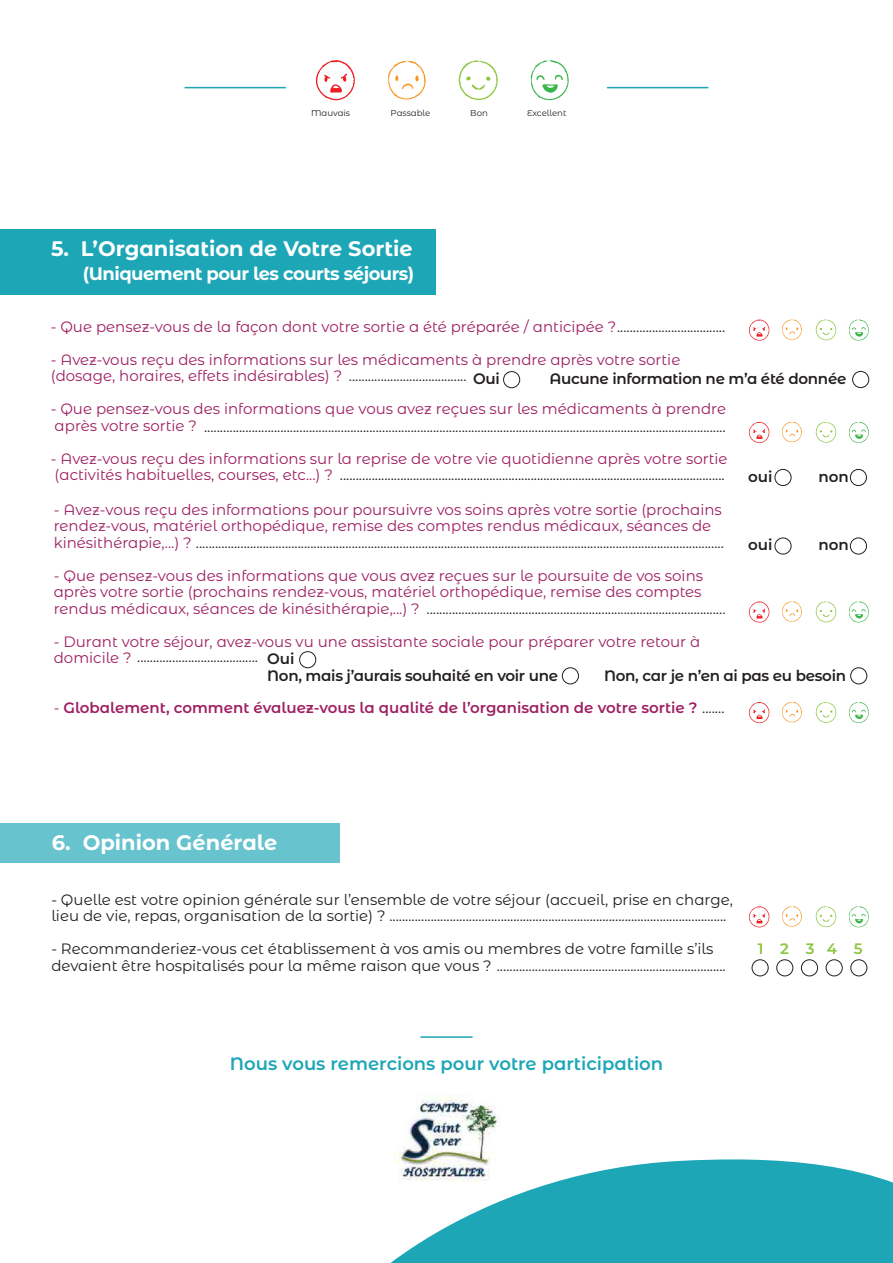
<style>
.page{position:relative;width:893px;height:1263px;background:#fff}
.page>*{position:absolute;margin:0;border:0;box-sizing:border-box;transform-origin:0 0}
.t1{font:700 21px "Montserrat Alternates";color:#fff}
.t2{font:600 18px "Montserrat Alternates";color:#1ca6b6}
.t3{font:700 18px "Montserrat Alternates";letter-spacing:-.03em;color:#fff}
.t4{font:600 15.15px "Montserrat Alternates";letter-spacing:-.02em;color:#231f20}
.t5{font:600 15.15px "Montserrat Alternates";color:#8bc63e}
.t6{font:15px/16.5px "Montserrat Alternates";color:#9e1f62}
.t7{font:15px/16.5px "Montserrat Alternates";color:#231f20}
.t8{font:15px "Montserrat Alternates";color:#23171b}
.t9{font:600 15px "Montserrat Alternates";color:#9e1f62}
.t10{font:8.55px "Montserrat Alternates";color:#231f20}
.s1{color:#231f20}
.s2{font-weight:600;font-size:15.15px;color:#231f20}
.s3{font-weight:400}
.s4{font-weight:400;color:#231f20}
</style>
<div class="page">
<img style="left:393px;top:1097px;width:107px;height:59px">
<div style="left:0;top:823px;width:340px;height:40px;background:#67c3ce"></div>
<svg style="left:390px;top:1156px;width:503px;height:107px;fill:#1ca6b6"></svg>
<hr style="left:420px;top:1036px;width:53px;height:2px;background:#1ca6b6">
<div style="left:562px;top:668px;width:17px;height:16px;border:1px solid #231f20;border-radius:50%"></div>
<div style="left:299px;top:651px;width:17px;height:17px;border:1px solid #231f20;border-radius:50%"></div>
<div style="left:850px;top:668px;width:17px;height:16px;border:1px solid #231f20;border-radius:50%"></div>
<div style="left:752px;top:959px;width:16px;height:17px;border:1px solid #231f20;border-radius:50%"></div>
<div style="left:776px;top:959px;width:17px;height:17px;border:1px solid #231f20;border-radius:50%"></div>
<div style="left:801px;top:959px;width:17px;height:17px;border:1px solid #231f20;border-radius:50%"></div>
<div style="left:826px;top:959px;width:16px;height:17px;border:1px solid #231f20;border-radius:50%"></div>
<div style="left:851px;top:959px;width:16px;height:17px;border:1px solid #231f20;border-radius:50%"></div>
<svg style="left:459px;top:60px;width:39px;height:40px"></svg>
<svg style="left:388px;top:61px;width:38px;height:39px"></svg>
<svg style="left:316px;top:60px;width:39px;height:41px"></svg>
<svg style="left:530px;top:60px;width:39px;height:41px"></svg>
<hr style="left:185px;top:87px;width:101px;height:1px;background:#1ca6b6">
<hr style="left:607px;top:87px;width:101px;height:1px;background:#1ca6b6">
<div style="left:852px;top:371px;width:17px;height:17px;border:1px solid #231f20;border-radius:50%"></div>
<div style="left:503px;top:371px;width:17px;height:17px;border:1px solid #231f20;border-radius:50%"></div>
<div style="left:0;top:229px;width:435px;height:66px;background:#1ca6b6"></div>
<svg style="left:816px;top:319px;width:20px;height:21px"></svg>
<svg style="left:782px;top:320px;width:20px;height:20px"></svg>
<svg style="left:749px;top:320px;width:21px;height:21px"></svg>
<svg style="left:849px;top:319px;width:20px;height:22px"></svg>
<svg style="left:816px;top:422px;width:20px;height:21px"></svg>
<svg style="left:782px;top:422px;width:20px;height:20px"></svg>
<svg style="left:749px;top:422px;width:21px;height:21px"></svg>
<svg style="left:849px;top:422px;width:20px;height:21px"></svg>
<svg style="left:816px;top:601px;width:20px;height:21px"></svg>
<svg style="left:782px;top:601px;width:20px;height:21px"></svg>
<svg style="left:749px;top:601px;width:21px;height:22px"></svg>
<svg style="left:849px;top:601px;width:20px;height:22px"></svg>
<svg style="left:816px;top:702px;width:20px;height:21px"></svg>
<svg style="left:782px;top:702px;width:20px;height:21px"></svg>
<svg style="left:749px;top:702px;width:21px;height:21px"></svg>
<svg style="left:849px;top:702px;width:20px;height:21px"></svg>
<svg style="left:816px;top:906px;width:20px;height:21px"></svg>
<svg style="left:782px;top:906px;width:20px;height:21px"></svg>
<svg style="left:749px;top:906px;width:21px;height:21px"></svg>
<svg style="left:849px;top:906px;width:20px;height:22px"></svg>
<div style="left:850px;top:469px;width:17px;height:17px;border:1px solid #231f20;border-radius:50%"></div>
<div style="left:775px;top:469px;width:16px;height:17px;border:1px solid #231f20;border-radius:50%"></div>
<div style="left:850px;top:538px;width:17px;height:16px;border:1px solid #231f20;border-radius:50%"></div>
<div style="left:775px;top:538px;width:16px;height:16px;border:1px solid #231f20;border-radius:50%"></div>
<p class="t10" style="left:311px;top:108px;width:41px">Mauvais</p>
<p class="t10" style="left:391px;top:108px;width:41px">Passable</p>
<p class="t10" style="left:470px;top:108px;width:19px">Bon</p>
<p class="t10" style="left:527px;top:108px;width:41px">Excellent</p>
<h1 class="t1" style="left:51px;top:234px;width:363px">5. L’Organisation de Votre Sortie</h1>
<p class="t3" style="left:83px;top:261px;width:333px">(Uniquement pour les courts séjours)</p>
<p class="t6" style="left:51px;top:317px;width:676px">- Que pensez-vous de la façon dont votre sortie a été préparée / anticipée ?<span class="s1">..................................</span></p>
<p class="t6" style="left:51px;top:350px;width:631px">- Avez-vous reçu des informations sur les médicaments à prendre après votre sortie (dosage, horaires, effets indésirables) ? <span class="s1">.....................................</span></p>
<p class="t6" style="left:51px;top:400px;width:677px">- Que pensez-vous des informations que vous avez reçues sur les médicaments à prendre après votre sortie ?</p>
<p class="t6" style="left:51px;top:449px;width:678px">- Avez-vous reçu des informations sur la reprise de votre vie quotidienne après votre sortie (activités habituelles, courses, etc...) ?</p>
<p class="t4" style="left:473px;top:368px;width:28px">Oui</p>
<p class="t4" style="left:549px;top:368px;width:298px">Aucune information ne m’a été donnée</p>
<p class="t7" style="left:204px;top:418px;width:523px">....................................................................................................................................................................</p>
<p class="t4" style="left:748px;top:466px;width:26px">oui</p>
<p class="t4" style="left:818px;top:466px;width:32px">non</p>
<p class="t8" style="left:340px;top:464px;width:386px">.........................................................................................................................</p>
<p class="t6" style="left:54px;top:500px;width:672px">- Avez-vous reçu des informations pour poursuivre vos soins après votre sortie (prochains rendez-vous, matériel orthopédique, remise des comptes rendus médicaux, séances de kinésithérapie,...) ? <span class="s1">......................................................................................................................................................................</span></p>
<p class="t6" style="left:54px;top:566px;width:651px;text-align:justify">- Que pensez-vous des informations que vous avez reçues sur le poursuite de vos soins après votre sortie (prochains rendez-vous, matériel orthopédique, remise des comptes rendus médicaux, séances de kinésithérapie,...) ?</p>
<p class="t6" style="left:54px;top:633px;width:648px;line-height:15px">- Durant votre séjour, avez-vous vu une assistante sociale pour préparer votre retour à domicile ? <span class="s1">......................................</span> <span class="s2">Oui</span></p>
<p class="t7" style="left:427px;top:599px;width:300px">..............................................................................................</p>
<p class="t4" style="left:748px;top:534px;width:26px">oui</p>
<p class="t4" style="left:818px;top:534px;width:32px">non</p>
<p class="t4" style="left:267px;top:665px;width:292px">Non, mais j’aurais souhaité en voir une</p>
<p class="t4" style="left:604px;top:665px;width:243px">Non, car je n’en ai pas eu besoin</p>
<p class="t9" style="left:54px;top:697px;width:672px"><span class="s3">-</span> Globalement, comment évaluez-vous la qualité de l’organisation de votre sortie ? <span class="s4">.......</span></p>
<h1 class="t1" style="left:52px;top:828px;width:227px">6. Opinion Générale</h1>
<p class="t7" style="left:51px;top:890px;width:683px">- Quelle est votre opinion générale sur l’ensemble de votre séjour (accueil, prise en charge, lieu de vie, repas, organisation de la sortie) ? ..........................................................................................................</p>
<p class="t7" style="left:51px;top:940px;width:676px">- Recommanderiez-vous cet établissement à vos amis ou membres de votre famille s’ils devaient être hospitalisés pour la même raison que vous ? ........................................................................</p>
<p class="t5" style="left:758px;top:938px;width:106px">1 2 3 4 5</p>
<p class="t2" style="left:230px;top:1051px;width:435px">Nous vous remercions pour votre participation</p>
</div>
